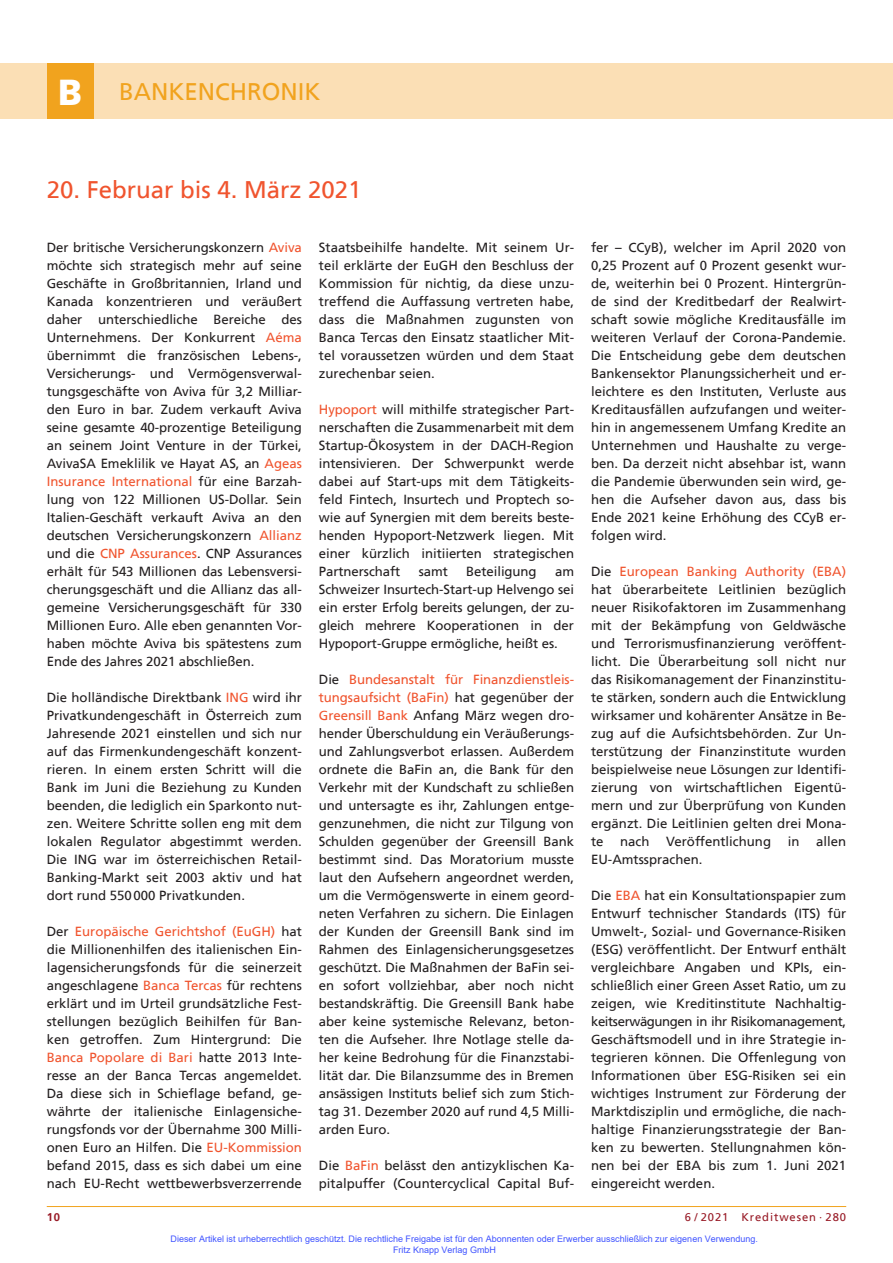
<style>
.page{position:relative;width:893px;height:1263px;background:#fff}
.page>*{position:absolute;margin:0;border:0;box-sizing:border-box;transform-origin:0 0}
.t1{font:24px "Frutiger";color:#f0542e}
.t2{font:24px "Frutiger";color:#f1a31e}
.t3{font:13.2px/18px "Frutiger";color:#231f20;text-align:justify}
.t4{font:11.25px "Frutiger";letter-spacing:.08em;color:#981a26}
.t5{font:700 11.25px "Frutiger";color:#981a26}
.t6{font:9px/10.8px "Arial";color:#4054ff}
.s1{font-weight:900;font-size:36px;color:#fff}
.s2{color:#f0542e}
</style>
<div class="page">
<div style="left:0;top:64px;width:893px;height:55px;background:#fbdfb5"></div>
<hr style="left:47px;top:1206px;width:799px;height:1px;background:#f1a31e">
<div style="left:47px;top:64px;width:47px;height:55px;background:#f1a31e"></div>
<h1 class="t2" style="left:58px;top:81px;width:264px"><span class="s1">B</span> BANKENCHRONIK</h1>
<h1 class="t1" style="left:47px;top:179px;width:316px">20. Februar bis 4. März 2021</h1>
<p class="t3" style="left:47px;top:239px;width:257px">Der britische Versicherungskonzern <span class="s2">Aviva </span>möchte sich strategisch mehr auf seine Geschäfte in Großbritannien, Irland und Kanada konzentrieren und veräußert daher unterschiedliche Bereiche des Unternehmens. Der Konkurrent <span class="s2">Aéma </span>übernimmt die französischen Lebens-, Versicherungs- und Vermögensverwal&shy;tungsgeschäfte von Aviva für 3,2 Milliar&shy;den Euro in bar. Zudem verkauft Aviva seine gesamte 40-prozentige Beteiligung an seinem Joint Venture in der Türkei, AvivaSA Emeklilik ve Hayat AS, an <span class="s2">Ageas Insurance International</span> für eine Barzah&shy;lung von 122 Millionen US-Dollar. Sein Italien-Geschäft verkauft Aviva an den deutschen Versicherungskonzern <span class="s2">Allianz </span>und die <span class="s2">CNP Assurances</span>. CNP Assurances erhält für 543 Millionen das Lebensversi&shy;cherungsgeschäft und die Allianz das all&shy;gemeine Versicherungsgeschäft für 330<br>Millionen Euro. Alle eben genannten Vor&shy;haben möchte Aviva bis spätestens zum Ende des Jahres 2021 abschließen.</p>
<p class="t3" style="left:47px;top:689px;width:257px">Die holländische Direktbank <span class="s2">ING</span> wird ihr Privatkundengeschäft in Österreich zum Jahresende 2021 einstellen und sich nur auf das Firmenkundengeschäft konzent&shy;rieren. In einem ersten Schritt will die Bank im Juni die Beziehung zu Kunden beenden, die lediglich ein Sparkonto nut&shy;zen. Weitere Schritte sollen eng mit dem lokalen Regulator abgestimmt werden.<br>Die ING war im österreichischen Retail-Banking-Markt seit 2003 aktiv und hat dort rund 550000 Privatkunden.</p>
<p class="t3" style="left:47px;top:923px;width:257px">Der <span class="s2">Europäische Gerichtshof (EuGH)</span> hat die Millionenhilfen des italienischen Ein&shy;lagensicherungsfonds für die seinerzeit angeschlagene <span class="s2">Banca Tercas</span> für rechtens erklärt und im Urteil grundsätzliche Fest&shy;stellungen bezüglich Beihilfen für Ban&shy;ken getroffen. Zum Hintergrund: Die <span class="s2">Banca Popolare di Bari</span> hatte 2013 Inte&shy;resse an der Banca Tercas angemeldet.<br>Da diese sich in Schieflage befand, ge&shy;währte der italienische Einlagensiche&shy;rungsfonds vor der Übernahme 300 Milli&shy;onen Euro an Hilfen. Die <span class="s2">EU-Kommission </span>befand 2015, dass es sich dabei um eine nach EU-Recht wettbewerbsverzerrende</p>
<p class="t3" style="left:319px;top:239px;width:257px">Staatsbeihilfe handelte. Mit seinem Ur&shy;teil erklärte der EuGH den Beschluss der Kommission für nichtig, da diese unzu&shy;treffend die Auffassung vertreten habe, dass die Maßnahmen zugunsten von Banca Tercas den Einsatz staatlicher Mit&shy;tel voraussetzen würden und dem Staat zurechenbar seien.</p>
<p class="t3" style="left:319px;top:401px;width:257px"><span class="s2">Hypoport</span> will mithilfe strategischer Part&shy;nerschaften die Zusammenarbeit mit dem Startup-Ökosystem in der DACH-Region intensivieren. Der Schwerpunkt werde dabei auf Start-ups mit dem Tätigkeits&shy;feld Fintech, Insurtech und Proptech so&shy;wie auf Synergien mit dem bereits beste&shy;henden Hypoport-Netzwerk liegen. Mit einer kürzlich initiierten strategischen Partnerschaft</p>
<p class="t3" style="left:419px;top:563px;width:31px">samt</p>
<p class="t3" style="left:466px;top:563px;width:72px">Beteiligung</p>
<p class="t3" style="left:319px;top:563px;width:257px;text-indent:236px">am Schweizer Insurtech-Start-up Helvengo sei ein erster Erfolg bereits gelungen, der zu&shy;gleich mehrere Kooperationen in der Hypoport-Gruppe ermögliche, heißt es.</p>
<p class="t3" style="left:319px;top:671px;width:257px">Die <span class="s2">Bundesanstalt für Finanzdienstleis&shy;tungsaufsicht (BaFin)</span> hat gegenüber der <span class="s2">Greensill Bank</span> Anfang März wegen dro&shy;hender Überschuldung ein Veräußerungs&shy;und Zahlungsverbot erlassen. Außerdem ordnete die BaFin an, die Bank für den Verkehr mit der Kundschaft zu schließen und untersagte es ihr, Zahlungen entge&shy;genzunehmen, die nicht zur Tilgung von Schulden gegenüber der Greensill Bank bestimmt sind. Das Moratorium musste laut den Aufsehern angeordnet werden, um die Vermögenswerte in einem geord&shy;neten Verfahren zu sichern. Die Einlagen der Kunden der Greensill Bank sind im Rahmen des Einlagensicherungsgesetzes geschützt. Die Maßnahmen der BaFin sei&shy;en sofort vollziehbar, aber noch nicht bestandskräftig. Die Greensill Bank habe aber keine systemische Relevanz, beton&shy;ten die Aufseher. Ihre Notlage stelle da&shy;her keine Bedrohung für die Finanzstabi&shy;lität dar. Die Bilanzsumme des in Bremen ansässigen Instituts belief sich zum Stich&shy;tag 31. Dezember 2020 auf rund 4,5 Milli&shy;arden Euro.</p>
<p class="t3" style="left:319px;top:1157px;width:257px">Die <span class="s2">BaFin</span> belässt den antizyklischen Ka&shy;pitalpuffer (Countercyclical Capital Buf-</p>
<p class="t3" style="left:591px;top:239px;width:257px">fer – CCyB), welcher im April 2020 von 0,25 Prozent auf 0 Prozent gesenkt wur&shy;de, weiterhin bei 0 Prozent. Hintergrün&shy;de sind der Kreditbedarf der Realwirt&shy;schaft sowie mögliche Kreditausfälle im weiteren Verlauf der Corona-Pandemie.<br>Die Entscheidung gebe dem deutschen Bankensektor Planungssicherheit und er&shy;leichtere es den Instituten, Verluste aus Kreditausfällen aufzufangen und weiter&shy;hin in angemessenem Umfang Kredite an Unternehmen und Haushalte zu verge&shy;ben. Da derzeit nicht absehbar ist, wann die Pandemie überwunden sein wird, ge&shy;hen die Aufseher davon aus, dass bis Ende 2021 keine Erhöhung des CCyB er&shy;folgen wird.</p>
<p class="t3" style="left:591px;top:563px;width:257px">Die <span class="s2">European Banking Authority (EBA) </span>hat überarbeitete Leitlinien bezüglich neuer Risikofaktoren im Zusammenhang mit der Bekämpfung von Geldwäsche und Terrorismusfinanzierung veröffent&shy;licht. Die Überarbeitung soll nicht nur das Risikomanagement der Finanzinstitu&shy;te stärken, sondern auch die Entwicklung wirksamer und kohärenter Ansätze in Be&shy;zug auf die Aufsichtsbehörden. Zur Un&shy;terstützung der Finanzinstitute wurden beispielweise neue Lösungen zur Identifi&shy;zierung von wirtschaftlichen Eigentü&shy;mern und zur Überprüfung von Kunden ergänzt. Die Leitlinien gelten drei Mona&shy;te</p>
<p class="t3" style="left:620px;top:833px;width:31px">nach</p>
<p class="t3" style="left:666px;top:833px;width:106px">Veröffentlichung</p>
<p class="t3" style="left:788px;top:833px;width:13px">in</p>
<p class="t3" style="left:816px;top:833px;width:32px">allen</p>
<p class="t3" style="left:591px;top:851px;width:113px">EU-Amtssprachen.</p>
<p class="t3" style="left:591px;top:887px;width:257px">Die <span class="s2">EBA</span> hat ein Konsultationspapier zum Entwurf technischer Standards (ITS) für Umwelt-, Sozial- und Governance-Risiken (ESG) veröffentlicht. Der Entwurf enthält vergleichbare Angaben und KPIs, ein&shy;schließlich einer Green Asset Ratio, um zu zeigen, wie Kreditinstitute Nachhaltig&shy;keitserwägungen in ihr Risikomanagement, Geschäftsmodell und in ihre Strategie in&shy;tegrieren können. Die Offenlegung von Informationen über ESG-Risiken sei ein wichtiges Instrument zur Förderung der Marktdisziplin und ermögliche, die nach&shy;haltige Finanzierungsstrategie der Ban&shy;ken zu bewerten. Stellungnahmen kön&shy;nen bei der EBA bis zum 1. Juni 2021 eingereicht werden.</p>
<p class="t5" style="left:47px;top:1211px;width:15px">10</p>
<p class="t4" style="left:685px;top:1211px;width:163px">6 / 2021 Kreditwesen · 280</p>
<p class="t6" style="left:393px;top:1233px;width:366px;text-indent:-223px">Dieser Artikel ist urheberrechtlich geschützt. Die rechtliche Freigabe ist für den Abonnenten oder Erwerber ausschließlich zur eigenen Verwendung.<br>Fritz Knapp Verlag GmbH</p>
</div>
